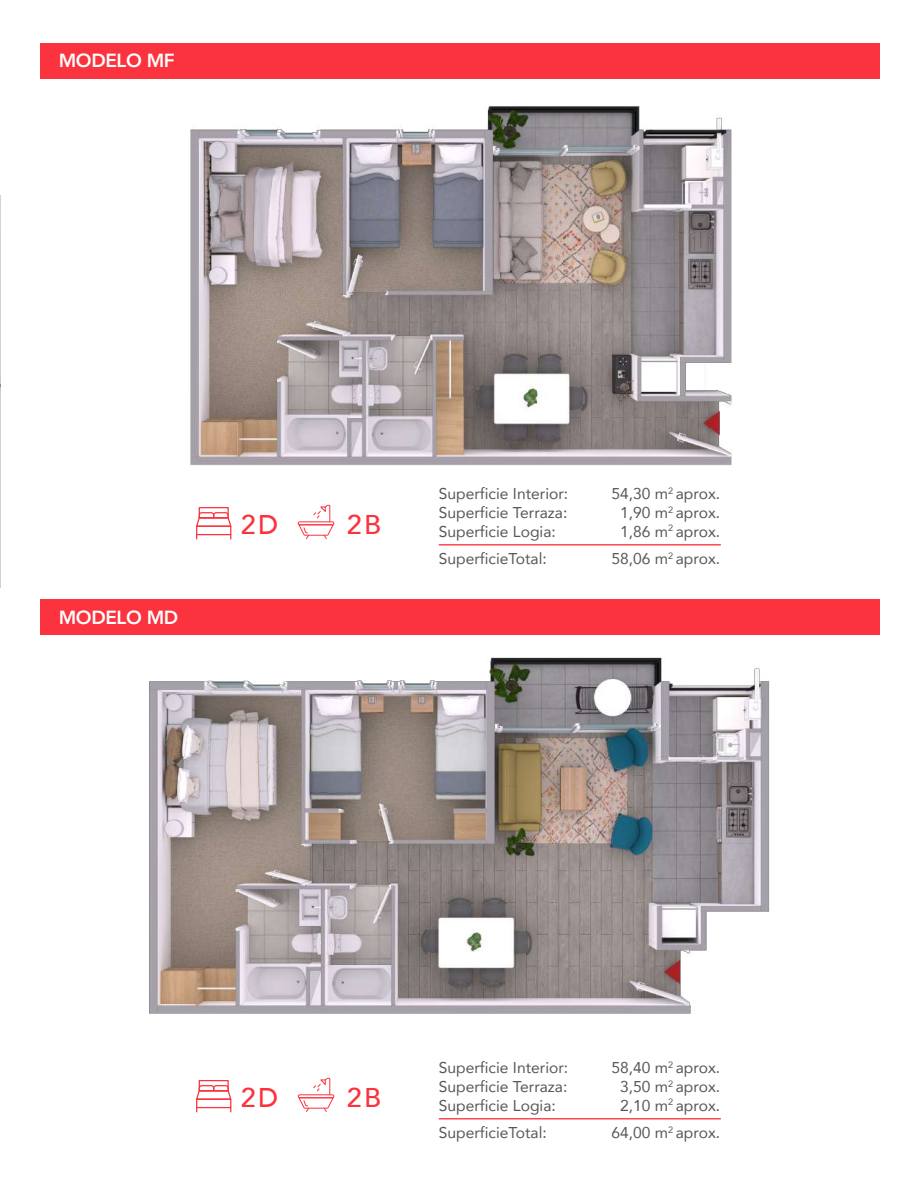
<style>
.page{position:relative;width:920px;height:1190px;background:#fff}
.page>*{position:absolute;margin:0;border:0;box-sizing:border-box;transform-origin:0 0}
.t1{font:500 27px "Avenir";letter-spacing:.08em;color:#fb333e}
.t2{font:800 18.9px "Avenir";letter-spacing:-.02em;color:#fff}
.t3{font:15.6px "Avenir";color:#575756}
</style>
<div class="page">
<div style="left:40px;top:599px;width:839px;height:35px;background:#fb333e"></div>
<div style="left:40px;top:43px;width:839px;height:36px;background:#fb333e"></div>
<div style="left:196px;top:525px;width:35px;height:10px;border:1px solid #fb333e"></div>
<div style="left:199px;top:507px;width:30px;height:11px;border:1px solid #fb333e"></div>
<svg style="left:196px;top:511px;width:36px;height:17px"></svg>
<svg style="left:297px;top:504px;width:37px;height:35px"></svg>
<div style="left:196px;top:1098px;width:35px;height:10px;border:1px solid #fb333e"></div>
<div style="left:199px;top:1080px;width:30px;height:11px;border:1px solid #fb333e"></div>
<svg style="left:196px;top:1084px;width:36px;height:16px"></svg>
<svg style="left:297px;top:1077px;width:37px;height:35px"></svg>
<img style="left:190px;top:106px;width:542px;height:360px">
<hr style="left:439px;top:544px;width:281px;height:1px;background:#fb333e">
<img style="left:149px;top:657px;width:621px;height:357px">
<hr style="left:439px;top:1118px;width:281px;height:1px;background:#fb333e">
<svg style="left:0;top:195px;width:1px;height:393px"></svg>
<p class="t2" style="left:59px;top:46px;width:117px">MODELO MF</p>
<p class="t2" style="left:59px;top:602px;width:121px">MODELO MD</p>
<h1 class="t1" style="left:241px;top:501px;width:39px">2D</h1>
<h1 class="t1" style="left:347px;top:501px;width:36px">2B</h1>
<p class="t3" style="left:439px;top:481px;width:131px">Superficie Interior:</p>
<p class="t3" style="left:611px;top:481px;width:110px">54,30 m<sup>2</sup> aprox.</p>
<p class="t3" style="left:439px;top:500px;width:130px">Superficie Terraza:</p>
<p class="t3" style="left:620px;top:500px;width:101px">1,90 m<sup>2</sup> aprox.</p>
<p class="t3" style="left:439px;top:518px;width:118px">Superficie Logia:</p>
<p class="t3" style="left:620px;top:518px;width:101px">1,86 m<sup>2</sup> aprox.</p>
<p class="t3" style="left:439px;top:546px;width:109px">SuperficieTotal:</p>
<p class="t3" style="left:611px;top:546px;width:110px">58,06 m<sup>2</sup> aprox.</p>
<h1 class="t1" style="left:241px;top:1074px;width:39px">2D</h1>
<h1 class="t1" style="left:347px;top:1074px;width:36px">2B</h1>
<p class="t3" style="left:439px;top:1055px;width:131px">Superficie Interior:</p>
<p class="t3" style="left:611px;top:1055px;width:110px">58,40 m<sup>2</sup> aprox.</p>
<p class="t3" style="left:439px;top:1073px;width:130px">Superficie Terraza:</p>
<p class="t3" style="left:620px;top:1073px;width:101px">3,50 m<sup>2</sup> aprox.</p>
<p class="t3" style="left:439px;top:1092px;width:118px">Superficie Logia:</p>
<p class="t3" style="left:620px;top:1092px;width:101px">2,10 m<sup>2</sup> aprox.</p>
<p class="t3" style="left:439px;top:1119px;width:109px">SuperficieTotal:</p>
<p class="t3" style="left:611px;top:1119px;width:110px">64,00 m<sup>2</sup> aprox.</p>
</div>
